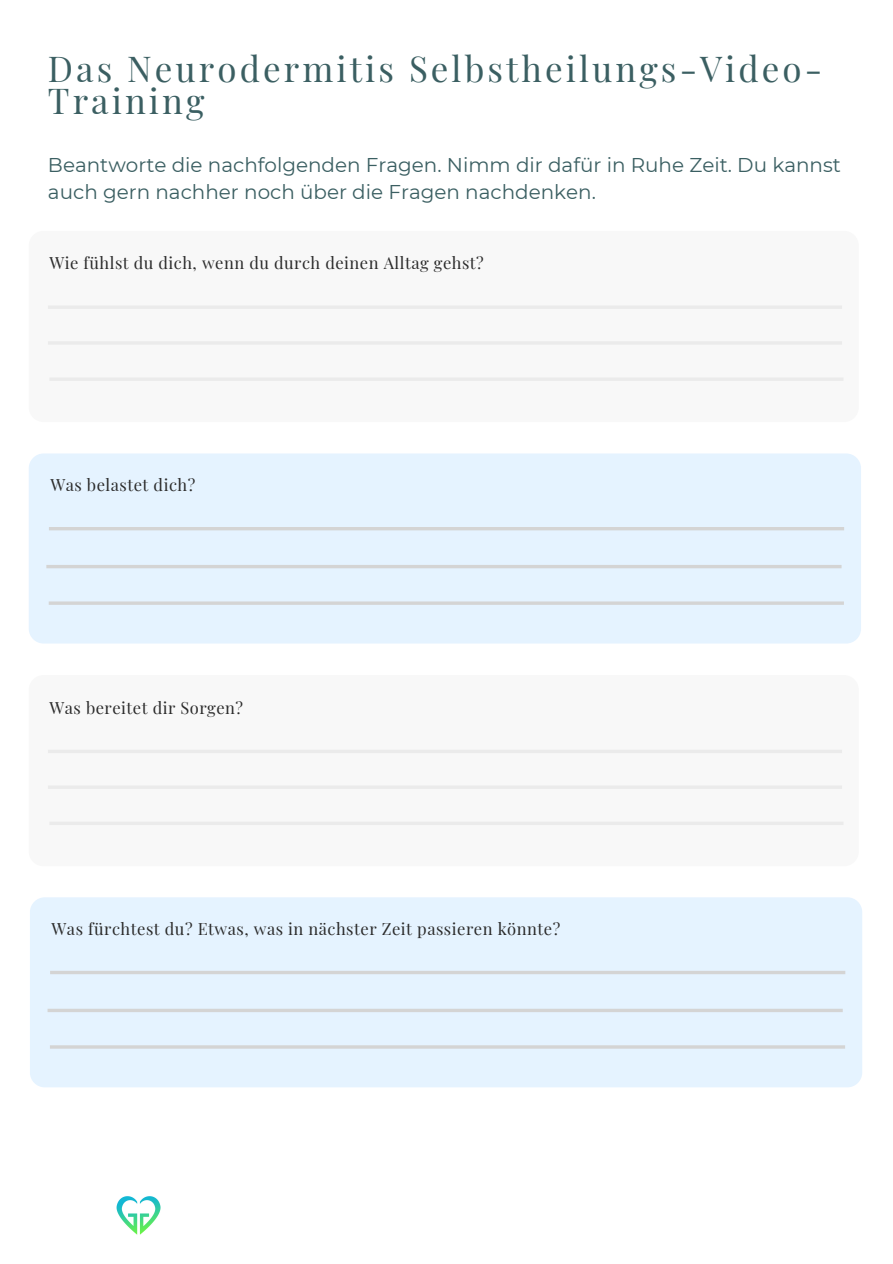
<style>
.page{position:relative;width:893px;height:1264px;background:#fff}
.page>*{position:absolute;margin:0;border:0;box-sizing:border-box;transform-origin:0 0}
.t1{font:34.95px/32.5px "Playfair Display";letter-spacing:.09em;color:#3b5f62}
.t2{font:19.95px/27px "Montserrat";color:#3b5f62}
.t3{font:16.5px "Playfair Display";letter-spacing:.03em;color:#2b2b2b}
</style>
<div class="page">
<img style="left:116px;top:1196px;width:45px;height:39px">
<div style="left:29px;top:231px;width:829px;height:191px;background:#f8f8f8;border-radius:15px"></div>
<hr style="left:48px;top:305px;width:794px;height:4px;background:#ebebeb">
<hr style="left:48px;top:341px;width:794px;height:4px;background:#ebebeb">
<hr style="left:49px;top:377px;width:794px;height:4px;background:#ebebeb">
<div style="left:29px;top:453px;width:832px;height:190px;background:#e5f3ff;border-radius:15px"></div>
<hr style="left:49px;top:527px;width:795px;height:3px;background:#d4d4d4">
<hr style="left:46px;top:565px;width:795px;height:3px;background:#d4d4d4">
<svg style="left:49px;top:601px;width:794px;height:4px;background:#d6d8da"></svg>
<div style="left:29px;top:675px;width:829px;height:191px;background:#f8f8f8;border-radius:15px"></div>
<hr style="left:48px;top:749px;width:794px;height:4px;background:#ebebeb">
<hr style="left:48px;top:785px;width:794px;height:3px;background:#ebebeb">
<hr style="left:49px;top:821px;width:794px;height:4px;background:#ebebeb">
<div style="left:30px;top:897px;width:832px;height:190px;background:#e5f3ff;border-radius:15px"></div>
<hr style="left:50px;top:971px;width:795px;height:3px;background:#d4d4d4">
<svg style="left:48px;top:1008px;width:794px;height:4px;fill:#d4d4d4"></svg>
<hr style="left:50px;top:1045px;width:795px;height:3px;background:#d4d4d4">
<h1 class="t1" style="left:48px;top:51px;width:775px">Das Neurodermitis Selbstheilungs-Video-<br>Training</h1>
<p class="t2" style="left:48px;top:151px;width:794px">Beantworte die nachfolgenden Fragen. Nimm dir dafür in Ruhe Zeit. Du kannst auch gern nachher noch über die Fragen nachdenken.</p>
<p class="t3" style="left:49px;top:251px;width:436px">Wie fühlst du dich, wenn du durch deinen Alltag gehst?</p>
<p class="t3" style="left:50px;top:473px;width:146px">Was belastet dich?</p>
<p class="t3" style="left:49px;top:695px;width:195px">Was bereitet dir Sorgen?</p>
<p class="t3" style="left:51px;top:916px;width:510px">Was fürchtest du? Etwas, was in nächster Zeit passieren könnte?</p>
</div>
